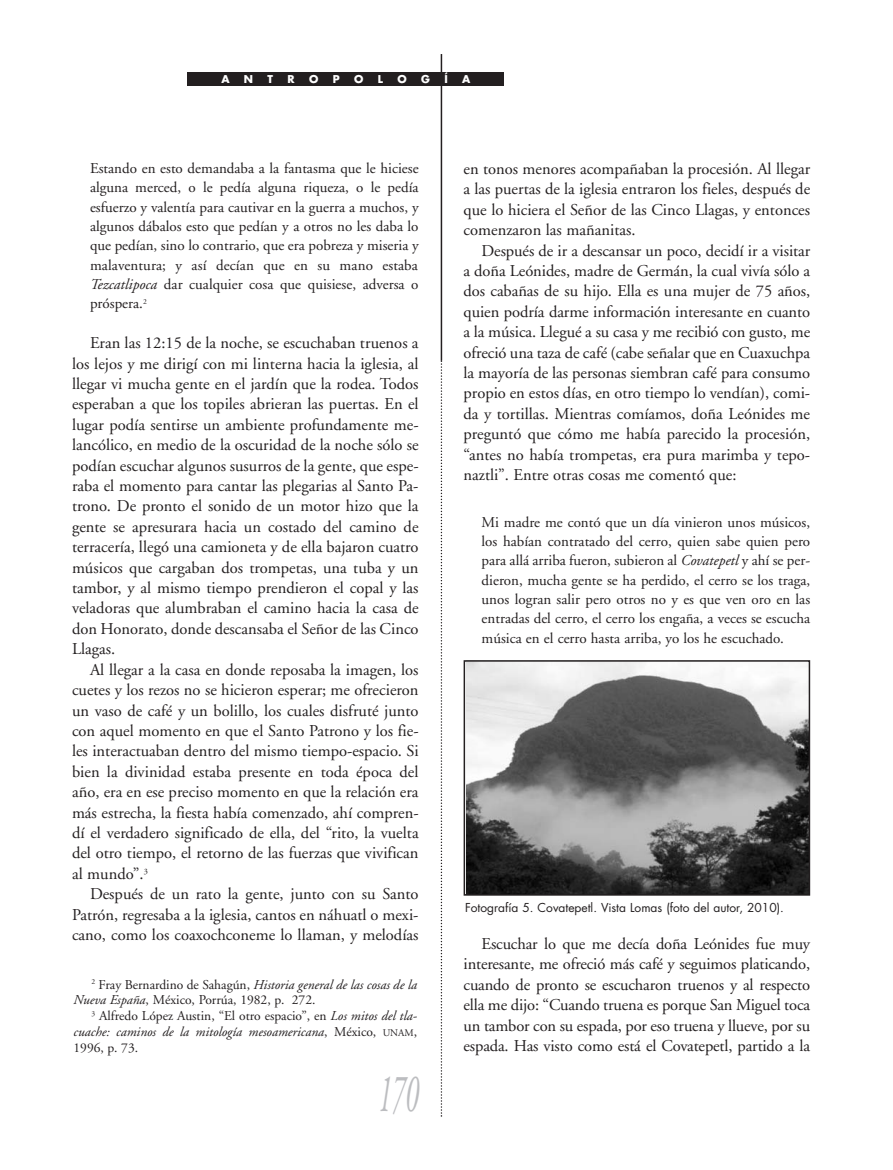
<style>
.page{position:relative;width:893px;height:1170px;background:#fff}
.page>*{position:absolute;margin:0;border:0;box-sizing:border-box;transform-origin:0 0}
.t1{font:italic 54px "Adobe Garamond";color:#bcbdc0;scale:.5 1}
.t2{font:16.5px/20.4px "Adobe Garamond";color:#231f20;text-align:justify}
.t3{font:15px/19.4px "Adobe Garamond";color:#231f20;text-align:justify}
.t4{font:13.5px/15.9px "Adobe Garamond";color:#231f20}
.t5{font:12px "Futura";color:#231f20}
.t6{font:700 10.5px "Futura";color:#fff}
.s1{font-style:italic}
.s2{font-size:10.2px}
</style>
<div class="page">
<hr style="left:441px;top:54px;width:1px;height:306px;background:#231f20">
<svg style="left:441px;top:360px;width:1px;height:756px"></svg>
<div style="left:188px;top:72px;width:316px;height:14px;background:#231f20"></div>
<img style="left:467px;top:663px;width:340px;height:229px">
<div style="left:464px;top:660px;width:346px;height:235px;border:2px solid #231f20"></div>
<p class="t6" style="left:221px;top:74px;width:10px">A</p>
<p class="t6" style="left:244px;top:74px;width:11px">N</p>
<p class="t6" style="left:268px;top:74px;width:7px">T</p>
<p class="t6" style="left:288px;top:74px;width:9px">R</p>
<p class="t6" style="left:309px;top:74px;width:11px">O</p>
<p class="t6" style="left:333px;top:74px;width:8px">P</p>
<p class="t6" style="left:354px;top:74px;width:11px">O</p>
<p class="t6" style="left:378px;top:74px;width:7px">L</p>
<p class="t6" style="left:397px;top:74px;width:11px">O</p>
<p class="t6" style="left:421px;top:74px;width:10px">G</p>
<p class="t6" style="left:444px;top:74px;width:5px">Í</p>
<p class="t6" style="left:462px;top:74px;width:10px">A</p>
<p class="t3" style="left:90px;top:160px;width:330px">Estando en esto demandaba a la fantasma que le hiciese alguna merced, o le pedía alguna riqueza, o le pedía esfuerzo y valentía para cautivar en la guerra a muchos, y algunos dábalos esto que pedían y a otros no les daba lo que pedían, sino lo contrario, que era pobreza y miseria y malaventura; y así decían que en su mano estaba <span class="s1">Tezcatlipoca</span> dar cualquier cosa que quisiese, adversa o próspera.<sup>2</sup></p>
<p class="t2" style="left:72px;top:334px;width:348px;text-indent:18px">Eran las 12:15 de la noche, se escuchaban truenos a los lejos y me dirigí con mi linterna hacia la iglesia, al llegar vi mucha gente en el jardín que la rodea. Todos esperaban a que los topiles abrieran las puertas. En el lugar podía sentirse un ambiente profundamente me&shy;lancólico, en medio de la oscuridad de la noche sólo se podían escuchar algunos susurros de la gente, que espe&shy;raba el momento para cantar las plegarias al Santo Pa&shy;trono. De pronto el sonido de un motor hizo que la gente se apresurara hacia un costado del camino de terracería, llegó una camioneta y de ella bajaron cuatro músicos que cargaban dos trompetas, una tuba y un tambor, y al mismo tiempo prendieron el copal y las veladoras que alumbraban el camino hacia la casa de don Honorato, donde descansaba el Señor de las Cinco Llagas.</p>
<p class="t2" style="left:72px;top:660px;width:348px;text-indent:18px">Al llegar a la casa en donde reposaba la imagen, los cuetes y los rezos no se hicieron esperar; me ofrecieron un vaso de café y un bolillo, los cuales disfruté junto con aquel momento en que el Santo Patrono y los fie&shy;les interactuaban dentro del mismo tiempo-espacio. Si bien la divinidad estaba presente en toda época del año, era en ese preciso momento en que la relación era más estrecha, la fiesta había comenzado, ahí compren&shy;dí el verdadero significado de ella, del “rito, la vuelta del otro tiempo, el retorno de las fuerzas que vivifican al mundo”.<sup>3</sup></p>
<p class="t2" style="left:72px;top:885px;width:348px;text-indent:18px">Después de un rato la gente, junto con su Santo Patrón, regresaba a la iglesia, cantos en náhuatl o mexi&shy;cano, como los coaxochconeme lo llaman, y melodías</p>
<p class="t4" style="left:73px;top:977px;width:345px;text-indent:18px"><sup>2</sup> Fray Bernardino de Sahagún, <span class="s1">Historia general de las cosas de la<br>Nueva España</span>, México, Porrúa, 1982, p. 272.</p>
<p class="t4" style="left:73px;top:1009px;width:345px;text-align:justify;text-indent:18px"><sup>3</sup> Alfredo López Austin, “El otro espacio”, en <span class="s1">Los mitos del tla&shy;cuache: caminos de la mitología mesoamericana</span>, México, <span class="s2">UNAM</span>, 1996, p. 73.</p>
<h1 class="t1" style="left:378px;top:1071px;width:82px">170</h1>
<p class="t2" style="left:464px;top:160px;width:348px">en tonos menores acompañaban la procesión. Al llegar a las puertas de la iglesia entraron los fieles, después de que lo hiciera el Señor de las Cinco Llagas, y entonces comenzaron las mañanitas.</p>
<p class="t2" style="left:464px;top:241px;width:348px;text-indent:18px">Después de ir a descansar un poco, decidí ir a visitar a doña Leónides, madre de Germán, la cual vivía sólo a dos cabañas de su hijo. Ella es una mujer de 75 años, quien podría darme información interesante en cuanto a la música. Llegué a su casa y me recibió con gusto, me ofreció una taza de café (cabe señalar que en Cuaxuchpa la mayoría de las personas siembran café para consumo propio en estos días, en otro tiempo lo vendían), comi&shy;da y tortillas. Mientras comíamos, doña Leónides me preguntó que cómo me había parecido la procesión, “antes no había trompetas, era pura marimba y tepo&shy;naztli”. Entre otras cosas me comentó que:</p>
<p class="t3" style="left:482px;top:513px;width:330px">Mi madre me contó que un día vinieron unos músicos, los habían contratado del cerro, quien sabe quien pero para allá arriba fueron, subieron al <span class="s1">Covatepetl</span> y ahí se per&shy;dieron, mucha gente se ha perdido, el cerro se los traga, unos logran salir pero otros no y es que ven oro en las entradas del cerro, el cerro los engaña, a veces se escucha música en el cerro hasta arriba, yo los he escuchado.</p>
<p class="t5" style="left:465px;top:902px;width:320px">Fotografía 5. Covatepetl. Vista Lomas (foto del autor, 2010).</p>
<p class="t2" style="left:464px;top:934px;width:348px;text-indent:18px">Escuchar lo que me decía doña Leónides fue muy interesante, me ofreció más café y seguimos platicando, cuando de pronto se escucharon truenos y al respecto ella me dijo: “Cuando truena es porque San Miguel toca un tambor con su espada, por eso truena y llueve, por su espada. Has visto como está el Covatepetl, partido a la</p>
</div>
